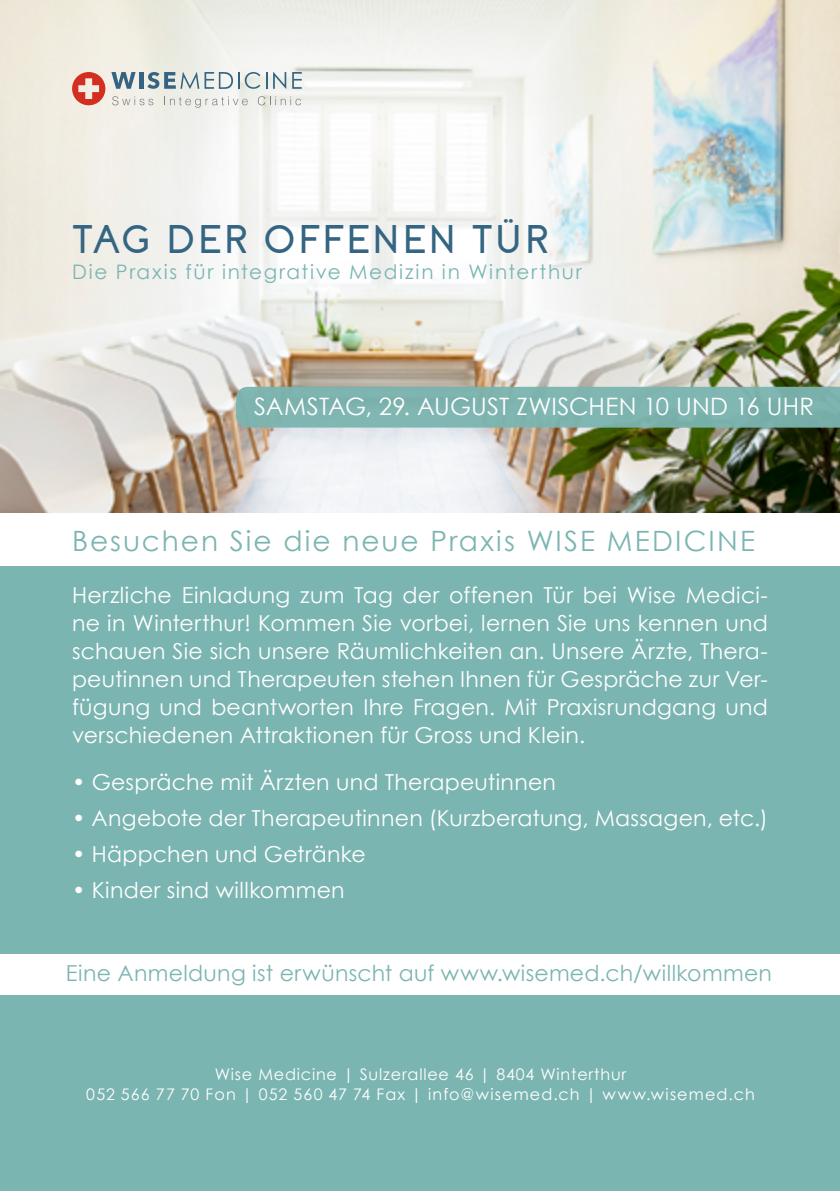
<style>
.page{position:relative;width:840px;height:1191px;background:#fff}
.page>*{position:absolute;margin:0;border:0;box-sizing:border-box;transform-origin:0 0}
.t1{font:700 40px "Coves";letter-spacing:.07em;color:#346582}
.t2{font:28px "Century Gothic";letter-spacing:.07em;color:#7bb5b1}
.t3{font:24px "Century Gothic";letter-spacing:.01em;color:#fff}
.t4{font:22px/28px "Century Gothic";letter-spacing:.01em;color:#fff;text-align:justify}
.t5{font:22px "Century Gothic";letter-spacing:.015em;color:#7bb5b1}
.t6{font:20px "Century Gothic";letter-spacing:.085em;color:#7bb5b1}
.t7{font:16px/20px "Century Gothic";letter-spacing:.05em;color:#fff;text-align:center}
</style>
<div class="page">
<img style="left:0;top:0;width:839px;height:513px">
<svg style="left:112px;top:96px;width:41px;height:9px"></svg>
<svg style="left:164px;top:96px;width:83px;height:12px"></svg>
<svg style="left:258px;top:96px;width:43px;height:9px"></svg>
<svg style="left:111px;top:72px;width:24px;height:17px"></svg>
<hr style="left:139px;top:72px;width:4px;height:17px;background:#346482">
<svg style="left:147px;top:72px;width:92px;height:17px;background:#b1c1c7"></svg>
<svg style="left:245px;top:72px;width:22px;height:17px"></svg>
<svg style="left:273px;top:72px;width:13px;height:17px"></svg>
<svg style="left:292px;top:72px;width:9px;height:17px"></svg>
<svg style="left:72px;top:72px;width:33px;height:33px"></svg>
<div style="left:236px;top:387px;width:603px;height:40px;background:#7eb5b0"></div>
<div style="left:0;top:514px;width:839px;height:677px;background:#7bb5b1"></div>
<div style="left:0;top:954px;width:839px;height:40px;background:#fff"></div>
<div style="left:0;top:513px;width:839px;height:52px;background:#fff"></div>
<h1 class="t1" style="left:72px;top:217px;width:478px">TAG DER OFFENEN TÜR</h1>
<p class="t6" style="left:72px;top:258px;width:511px">Die Praxis für integrative Medizin in Winterthur</p>
<p class="t3" style="left:254px;top:390px;width:561px">SAMSTAG, 29. AUGUST ZWISCHEN 10 UND 16 UHR</p>
<p class="t2" style="left:72px;top:522px;width:684px">Besuchen Sie die neue Praxis WISE MEDICINE</p>
<p class="t4" style="left:72px;top:580px;width:697px">Herzliche Einladung zum Tag der offenen Tür bei Wise Medici&shy;ne in Winterthur! Kommen Sie vorbei, lernen Sie uns kennen und schauen Sie sich unsere Räumlichkeiten an. Unsere Ärzte, Thera&shy;peutinnen und Therapeuten stehen Ihnen für Gespräche zur Ver&shy;fügung und beantworten Ihre Fragen. Mit Praxisrundgang und verschiedenen Attraktionen für Gross und Klein.</p>
<p class="t4" style="left:72px;top:767px;width:485px">• Gespräche mit Ärzten und Therapeutinnen</p>
<p class="t4" style="left:72px;top:803px;width:697px">• Angebote der Therapeutinnen (Kurzberatung, Massagen, etc.)</p>
<p class="t4" style="left:72px;top:839px;width:295px">• Häppchen und Getränke</p>
<p class="t4" style="left:72px;top:875px;width:274px">• Kinder sind willkommen</p>
<p class="t5" style="left:66px;top:958px;width:707px">Eine Anmeldung ist erwünscht auf www.wisemed.ch/willkommen</p>
<p class="t7" style="left:86px;top:1063px;width:669px">Wise Medicine | Sulzerallee 46 | 8404 Winterthur<br>052 566 77 70 Fon | 052 560 47 74 Fax | info@wisemed.ch | www.wisemed.ch</p>
</div>
